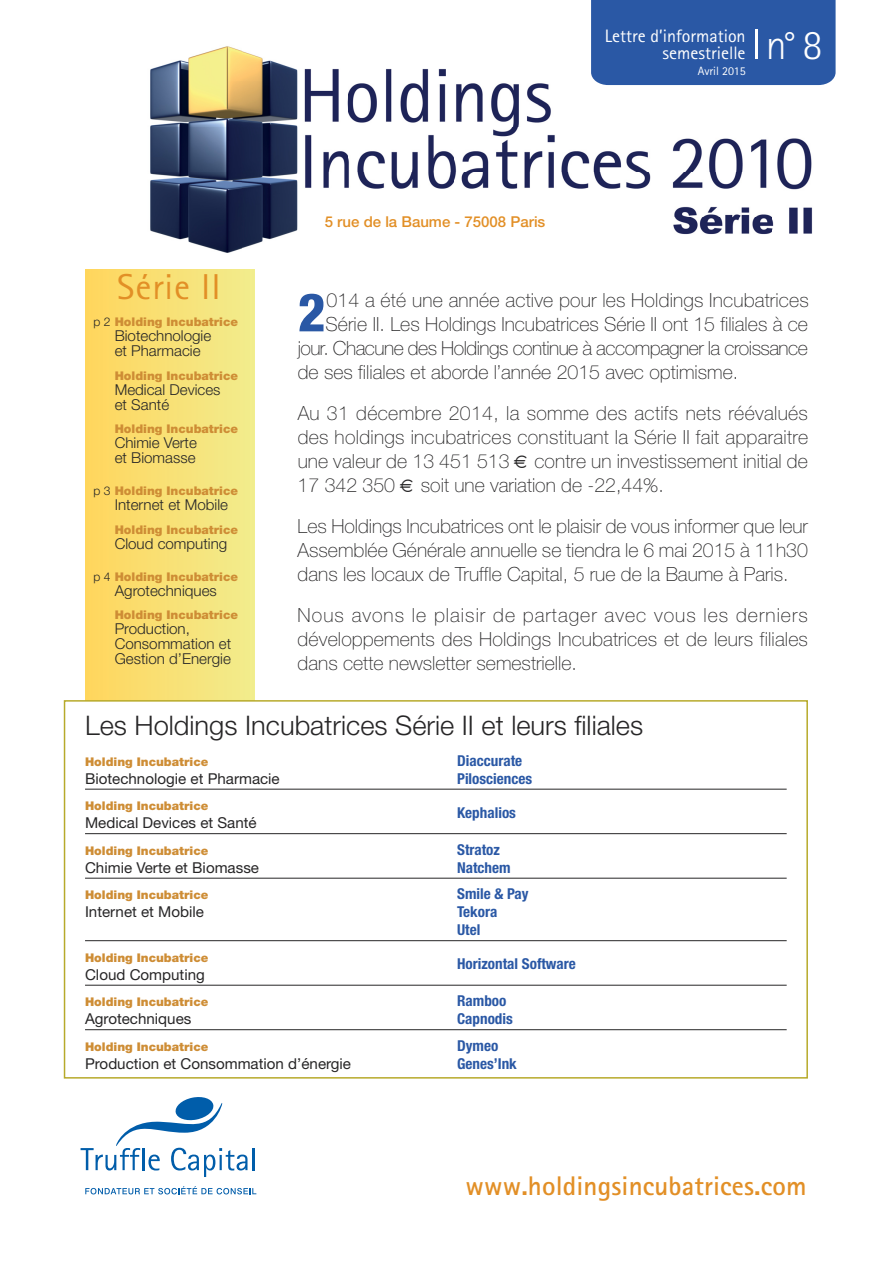
<style>
.page{position:relative;width:893px;height:1263px;background:#fff}
.page>*{position:absolute;margin:0;border:0;box-sizing:border-box;transform-origin:0 0}
.t1{font:800 condensed 53.1px "Helvetica Neue";color:#2a58a5}
.t2{font:300 42px "Rotis Sans Serif";color:#fff}
.t3{font:36px "Rotis Sans Serif";letter-spacing:.025em;color:#e28f26}
.t4{font:300 27px "Helvetica Neue";color:#272627}
.t5{font:700 27px "Rotis Sans Serif";letter-spacing:.005em;color:#e28f26}
.t6{font:100 19.5px/24px "Helvetica Neue";color:#272627;text-align:justify}
.t7{font:100 19.5px "Helvetica Neue";letter-spacing:-.025em;color:#272627}
.t8{font:18px/16.5px "Rotis Sans Serif";color:#fff;text-align:right}
.t9{font:300 15px/15px "Helvetica Neue";color:#272627}
.t10{font:15px "Helvetica Neue";color:#272627}
.t11{font:700 condensed 15px/18px "Helvetica Neue";color:#2a58a5}
.t12{font:500 15px "Helvetica Neue";color:#e28f26}
.t13{font:900 12px "Helvetica Neue";color:#ce8d35}
.t14{font:12px "Rotis Sans Serif";color:#fff}
.s1{font-weight:300;color:#272627}
</style>
<div class="page">
<img style="left:150px;top:46px;width:669px;height:207px">
<hr style="left:253px;top:1148px;width:2px;height:22px;background:#005daa">
<svg style="left:81px;top:1097px;width:166px;height:80px"></svg>
<svg style="left:85px;top:1186px;width:171px;height:8px"></svg>
<div style="left:85px;top:269px;width:169px;height:700px;background:linear-gradient(to right,#ffd55d,#f1ec8d)"></div>
<div style="left:591px;top:0;width:245px;height:85px;background:#2a58a5"></div>
<hr style="left:756px;top:29px;width:2px;height:30px;background:#fff">
<div style="left:65px;top:702px;width:741px;height:375px;background:#fff"></div>
<div style="left:64px;top:700px;width:744px;height:378px;border:2px solid #b7aa2b"></div>
<hr style="left:85px;top:789px;width:702px;height:1px;background:#272627">
<hr style="left:85px;top:833px;width:702px;height:1px;background:#272627">
<hr style="left:85px;top:878px;width:702px;height:1px;background:#272627">
<hr style="left:85px;top:940px;width:702px;height:1px;background:#272627">
<hr style="left:85px;top:985px;width:702px;height:1px;background:#272627">
<hr style="left:85px;top:1029px;width:702px;height:1px;background:#272627">
<h3 class="t3" style="left:117px;top:274px;width:105px">Série II</h3>
<p class="t13" style="left:94px;top:318px;width:146px"><span class="s1">p 2</span> Holding Incubatrice</p>
<p class="t9" style="left:115px;top:330px;width:98px">Biotechnologie et Pharmacie</p>
<p class="t13" style="left:115px;top:371px;width:125px">Holding Incubatrice</p>
<p class="t9" style="left:115px;top:383px;width:107px">Medical Devices et Santé</p>
<p class="t13" style="left:115px;top:425px;width:125px">Holding Incubatrice</p>
<p class="t9" style="left:115px;top:437px;width:84px">Chimie Verte et Biomasse</p>
<p class="t13" style="left:94px;top:487px;width:146px"><span class="s1">p 3</span> Holding Incubatrice</p>
<p class="t9" style="left:115px;top:499px;width:115px">Internet et Mobile</p>
<p class="t13" style="left:115px;top:525px;width:125px">Holding Incubatrice</p>
<p class="t9" style="left:115px;top:537px;width:114px">Cloud computing</p>
<p class="t13" style="left:94px;top:572px;width:146px"><span class="s1">p 4</span> Holding Incubatrice</p>
<p class="t9" style="left:115px;top:584px;width:104px">Agrotechniques</p>
<p class="t13" style="left:115px;top:611px;width:125px">Holding Incubatrice</p>
<p class="t9" style="left:115px;top:623px;width:118px">Production,<br>Consommation et<br>Gestion d’Energie</p>
<p class="t12" style="left:325px;top:216px;width:222px">5 rue de la Baume - 75008 Paris</p>
<p class="t8" style="left:605px;top:30px;width:142px">Lettre d’information semestrielle</p>
<p class="t14" style="left:698px;top:67px;width:49px">Avril 2015</p>
<h2 class="t2" style="left:766px;top:30px;width:58px">n° 8</h2>
<h1 class="t1" style="left:298px;top:293px;width:29px">2</h1>
<p class="t6" style="left:326px;top:290px;width:484px">014 a été une année active pour les Holdings Incubatrices</p>
<p class="t6" style="left:325px;top:314px;width:484px">Série II. Les Holdings Incubatrices Série II ont 15 filiales à ce</p>
<p class="t7" style="left:298px;top:341px;width:512px">jour. Chacune des Holdings continue à accompagner la croissance</p>
<p class="t6" style="left:298px;top:362px;width:442px">de ses filiales et aborde l’année 2015 avec optimisme.</p>
<p class="t6" style="left:298px;top:403px;width:512px">Au 31 décembre 2014, la somme des actifs nets réévalués des holdings incubatrices constituant la Série II fait apparaitre une valeur de 13 451 513</p>
<p class="t6" style="left:534px;top:451px;width:275px">contre un investissement initial de</p>
<p class="t6" style="left:298px;top:467px;width:512px;line-height:41px;text-indent:123px">soit une variation de -22,44%.<br>Les Holdings Incubatrices ont le plaisir de vous informer que leur</p>
<p class="t6" style="left:298px;top:540px;width:512px">Assemblée Générale annuelle se tiendra le 6 mai 2015 à 11h30 dans les locaux de Truffle Capital, 5 rue de la Baume à Paris.</p>
<p class="t6" style="left:298px;top:605px;width:512px">Nous avons le plaisir de partager avec vous les derniers développements des Holdings Incubatrices et de leurs filiales dans cette newsletter semestrielle.</p>
<p class="t6" style="left:298px;top:475px;width:99px">17 342 350</p>
<h3 class="t4" style="left:85px;top:715px;width:560px">Les Holdings Incubatrices Série II et leurs filiales</h3>
<p class="t13" style="left:85px;top:757px;width:125px">Holding Incubatrice</p>
<p class="t11" style="left:457px;top:751px;width:67px">Diaccurate</p>
<p class="t10" style="left:85px;top:773px;width:196px">Biotechnologie et Pharmacie</p>
<p class="t11" style="left:457px;top:769px;width:77px">Pilosciences</p>
<p class="t13" style="left:85px;top:801px;width:125px">Holding Incubatrice</p>
<p class="t11" style="left:457px;top:803px;width:60px">Kephalios</p>
<p class="t10" style="left:85px;top:817px;width:173px">Medical Devices et Santé</p>
<p class="t13" style="left:85px;top:846px;width:125px">Holding Incubatrice</p>
<p class="t11" style="left:457px;top:840px;width:44px">Stratoz</p>
<p class="t10" style="left:85px;top:862px;width:175px">Chimie Verte et Biomasse</p>
<p class="t11" style="left:457px;top:858px;width:55px">Natchem</p>
<p class="t13" style="left:85px;top:890px;width:125px">Holding Incubatrice</p>
<p class="t11" style="left:457px;top:885px;width:73px">Smile &amp; Pay</p>
<p class="t10" style="left:85px;top:906px;width:120px">Internet et Mobile</p>
<p class="t11" style="left:457px;top:903px;width:42px">Tekora<br>Utel</p>
<p class="t13" style="left:85px;top:953px;width:125px">Holding Incubatrice</p>
<p class="t11" style="left:457px;top:955px;width:120px">Horizontal Software</p>
<p class="t10" style="left:85px;top:969px;width:121px">Cloud Computing</p>
<p class="t13" style="left:85px;top:997px;width:125px">Holding Incubatrice</p>
<p class="t11" style="left:457px;top:992px;width:51px">Ramboo</p>
<p class="t10" style="left:85px;top:1013px;width:108px">Agrotechniques</p>
<p class="t11" style="left:457px;top:1010px;width:57px">Capnodis</p>
<p class="t13" style="left:85px;top:1042px;width:125px">Holding Incubatrice</p>
<p class="t11" style="left:457px;top:1036px;width:43px">Dymeo</p>
<p class="t10" style="left:85px;top:1058px;width:267px">Production et Consommation d’énergie</p>
<p class="t11" style="left:457px;top:1054px;width:61px">Genes’Ink</p>
<h3 class="t5" style="left:465px;top:1177px;width:343px">www.holdingsincubatrices.com</h3>
</div>
